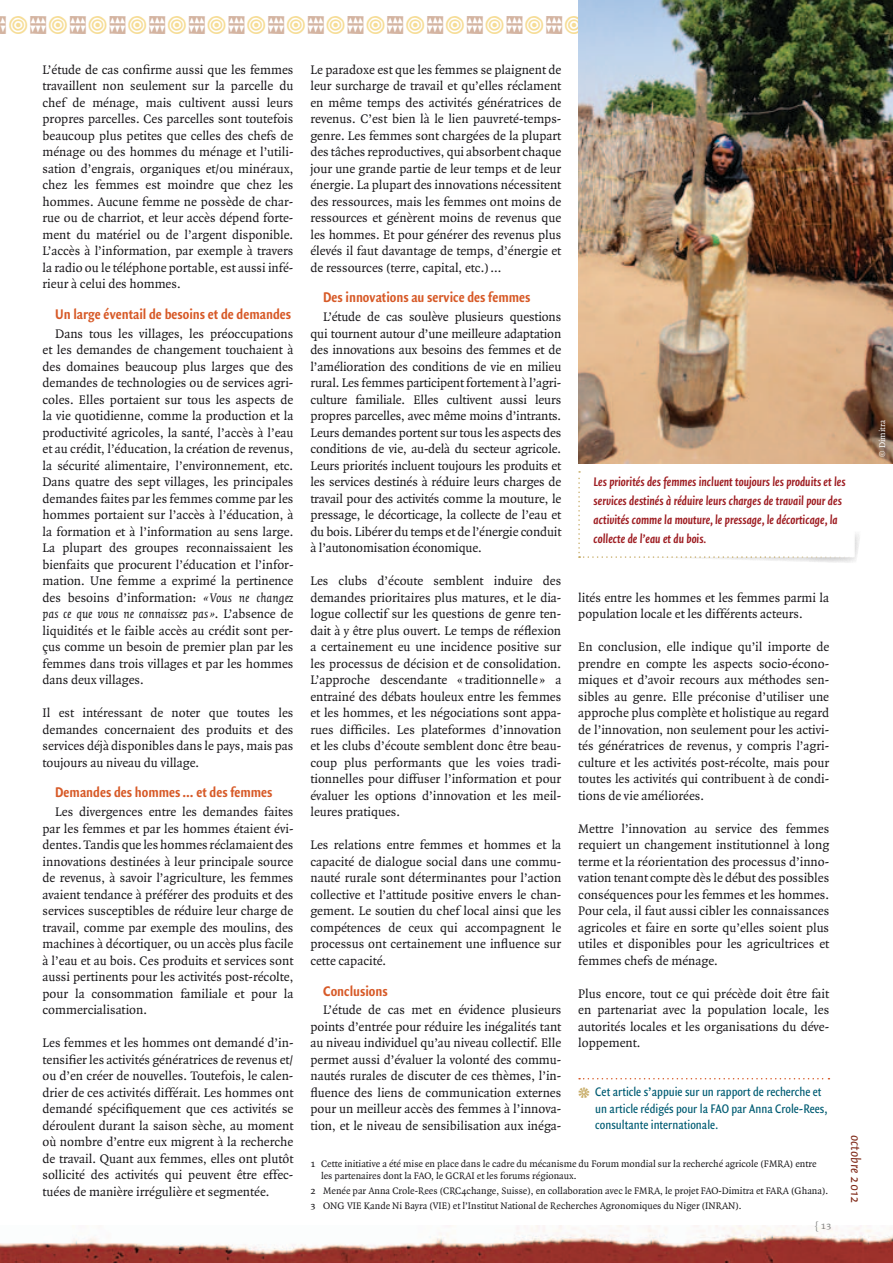
<style>
.page{position:relative;width:893px;height:1263px;background:#fff}
.page>*{position:absolute;margin:0;border:0;box-sizing:border-box;transform-origin:0 0}
.t1{font:700 15px "Quadraat Sans Con";color:#d75a28}
.t2{font:italic 14.25px "Quadraat Sans";color:#7f2918}
.t3{font:13.35px/16.5px "Quadraat";color:#1a181b;text-align:justify}
.t4{font:italic 700 13.35px/18.8px "Quadraat Sans Con";color:#9e1d22}
.t5{font:13.35px/16.4px "Quadraat Sans Con";color:#005c73}
.t6{font:10.5px "Quadraat Small Caps";color:#878886}
.t7{font:10.2px/12px "Quadraat";color:#1a181b}
.t8{font:9px "Quadraat";color:#fff}
.s1{font-style:italic}
.s2{font-family:"Quadraat Small Caps"}
</style>
<div class="page">
<img style="left:0;top:1225px;width:893px;height:38px">
<img style="left:578px;top:0;width:315px;height:463px">
<svg style="left:579px;top:1078px;width:250px;height:1px"></svg>
<svg style="left:578px;top:471px;width:282px;height:92px"></svg>
<svg style="left:578px;top:16px;width:315px;height:18px;background:#5c6e62"></svg>
<p class="t3" style="left:43px;top:62px;width:252px">L’étude de cas confirme aussi que les femmes travaillent non seulement sur la parcelle du chef de ménage, mais cultivent aussi leurs propres parcelles. Ces parcelles sont toutefois beaucoup plus petites que celles des chefs de ménage ou des hommes du ménage et l’utili&shy;sation d’engrais, organiques et/ou minéraux, chez les femmes est moindre que chez les hommes. Aucune femme ne possède de char&shy;rue ou de charriot, et leur accès dépend forte&shy;ment du matériel ou de l’argent disponible.<br>L’accès à l’information, par exemple à travers la radio ou le téléphone portable, est aussi infé&shy;rieur à celui des hommes.</p>
<p class="t1" style="left:55px;top:305px;width:237px">Un large éventail de besoins et de demandes</p>
<p class="t3" style="left:43px;top:326px;width:252px;text-indent:13px">Dans tous les villages, les préoccupations et les demandes de changement touchaient à des domaines beaucoup plus larges que des demandes de technologies ou de services agri&shy;coles. Elles portaient sur tous les aspects de la vie quotidienne, comme la production et la productivité agricoles, la santé, l’accès à l’eau et au crédit, l’éducation, la création de revenus, la sécurité alimentaire, l’environnement, etc.<br>Dans quatre des sept villages, les principales demandes faites par les femmes comme par les hommes portaient sur l’accès à l’éducation, à la formation et à l’information au sens large.<br>La plupart des groupes reconnaissaient les bienfaits que procurent l’éducation et l’infor&shy;mation. Une femme a exprimé la pertinence des besoins d’information: <span class="s1">« Vous ne changez pas ce que vous ne connaissez pas»</span>. L’absence de liquidités et le faible accès au crédit sont per&shy;çus comme un besoin de premier plan par les femmes dans trois villages et par les hommes dans deux villages.</p>
<p class="t3" style="left:43px;top:705px;width:252px">Il est intéressant de noter que toutes les demandes concernaient des produits et des services déjà disponibles dans le pays, mais pas toujours au niveau du village.</p>
<p class="t1" style="left:55px;top:784px;width:219px">Demandes des hommes... et des femmes</p>
<p class="t3" style="left:43px;top:804px;width:252px;text-indent:13px">Les divergences entre les demandes faites par les femmes et par les hommes étaient évi&shy;dentes. Tandis que les hommes réclamaient des innovations destinées à leur principale source de revenus, à savoir l’agriculture, les femmes avaient tendance à préférer des produits et des services susceptibles de réduire leur charge de travail, comme par exemple des moulins, des machines à décortiquer, ou un accès plus facile à l’eau et au bois. Ces produits et services sont aussi pertinents pour les activités post-récolte, pour la consommation familiale et pour la commercialisation.</p>
<p class="t3" style="left:43px;top:1035px;width:252px">Les femmes et les hommes ont demandé d’in&shy;tensifier les activités génératrices de revenus et/ ou d’en créer de nouvelles. Toutefois, le calen&shy;drier de ces activités différait. Les hommes ont demandé spécifiquement que ces activités se déroulent durant la saison sèche, au moment où nombre d’entre eux migrent à la recherche de travail. Quant aux femmes, elles ont plutôt sollicité des activités qui peuvent être effec&shy;tuées de manière irrégulière et segmentée.</p>
<p class="t3" style="left:310px;top:62px;width:252px">Le paradoxe est que les femmes se plaignent de leur surcharge de travail et qu’elles réclament en même temps des activités génératrices de revenus. C’est bien là le lien pauvreté-temps&shy;genre. Les femmes sont chargées de la plupart des tâches reproductives, qui absorbent chaque jour une grande partie de leur temps et de leur énergie. La plupart des innovations nécessitent des ressources, mais les femmes ont moins de ressources et génèrent moins de revenus que les hommes. Et pour générer des revenus plus élevés il faut davantage de temps, d’énergie et de ressources (terre, capital, etc.)...</p>
<p class="t1" style="left:323px;top:289px;width:209px">Des innovations au service des femmes</p>
<p class="t3" style="left:310px;top:309px;width:252px;text-indent:13px">L’étude de cas soulève plusieurs questions qui tournent autour d’une meilleure adaptation des innovations aux besoins des femmes et de l’amélioration des conditions de vie en milieu rural. Les femmes participent fortement à l’agri&shy;culture familiale. Elles cultivent aussi leurs propres parcelles, avec même moins d’intrants.<br>Leurs demandes portent sur tous les aspects des conditions de vie, au-delà du secteur agricole.<br>Leurs priorités incluent toujours les produits et les services destinés à réduire leurs charges de travail pour des activités comme la mouture, le pressage, le décorticage, la collecte de l’eau et du bois. Libérer du temps et de l’énergie conduit à l’autonomisation économique.</p>
<p class="t3" style="left:310px;top:573px;width:252px">Les clubs d’écoute semblent induire des demandes prioritaires plus matures, et le dia&shy;logue collectif sur les questions de genre ten&shy;dait à y être plus ouvert. Le temps de réflexion a certainement eu une incidence positive sur les processus de décision et de consolidation.<br>L’approche descendante « traditionnelle » a entrainé des débats houleux entre les femmes et les hommes, et les négociations sont appa&shy;rues difficiles. Les plateformes d’innovation et les clubs d’écoute semblent donc être beau&shy;coup plus performants que les voies tradi&shy;tionnelles pour diffuser l’information et pour évaluer les options d’innovation et les meil&shy;leures pratiques.</p>
<p class="t3" style="left:310px;top:837px;width:252px">Les relations entre femmes et hommes et la capacité de dialogue social dans une commu&shy;nauté rurale sont déterminantes pour l’action collective et l’attitude positive envers le chan&shy;gement. Le soutien du chef local ainsi que les compétences de ceux qui accompagnent le processus ont certainement une influence sur cette capacité.</p>
<p class="t1" style="left:323px;top:982px;width:66px">Conclusions</p>
<p class="t3" style="left:310px;top:1002px;width:252px;text-indent:13px">L’étude de cas met en évidence plusieurs points d’entrée pour réduire les inégalités tant au niveau individuel qu’au niveau collectif. Elle permet aussi d’évaluer la volonté des commu&shy;nautés rurales de discuter de ces thèmes, l’in&shy;fluence des liens de communication externes pour un meilleur accès des femmes à l’innova&shy;tion, et le niveau de sensibilisation aux inéga-</p>
<p class="t4" style="left:594px;top:473px;width:254px">Les priorités des femmes incluent toujours les produits et les services destinés à réduire leurs charges de travail pour des activités comme la mouture, le pressage, le décorticage, la collecte de l’eau et du bois.</p>
<p class="t3" style="left:578px;top:589px;width:252px">lités entre les hommes et les femmes parmi la population locale et les différents acteurs.</p>
<p class="t3" style="left:578px;top:639px;width:252px">En conclusion, elle indique qu’il importe de prendre en compte les aspects socio-écono&shy;miques et d’avoir recours aux méthodes sen&shy;sibles au genre. Elle préconise d’utiliser une approche plus complète et holistique au regard de l’innovation, non seulement pour les activi&shy;tés génératrices de revenus, y compris l’agri&shy;culture et les activités post-récolte, mais pour toutes les activités qui contribuent à de condi&shy;tions de vie améliorées.</p>
<p class="t3" style="left:578px;top:820px;width:252px">Mettre l’innovation au service des femmes requiert un changement institutionnel à long terme et la réorientation des processus d’inno&shy;vation tenant compte dès le début des possibles conséquences pour les femmes et les hommes.<br>Pour cela, il faut aussi cibler les connaissances agricoles et faire en sorte qu’elles soient plus utiles et disponibles pour les agricultrices et femmes chefs de ménage.</p>
<p class="t3" style="left:578px;top:985px;width:252px">Plus encore, tout ce qui précède doit être fait en partenariat avec la population locale, les autorités locales et les organisations du déve&shy;loppement.</p>
<p class="t5" style="left:595px;top:1084px;width:234px">Cet article s’appuie sur un rapport de recherche et un article rédigés pour la FAO par Anna Crole-Rees, consultante internationale.</p>
<p class="t7" style="left:321px;top:1158px;width:497px;text-indent:-11px"><span class="s2">1</span> Cette initiative a été mise en place dans le cadre du mécanisme du Forum mondial sur la recherché agricole (FMRA) entre les partenaires dont la FAO, le GCRAI et les forums régionaux.</p>
<p class="t7" style="left:310px;top:1184px;width:519px;line-height:14.7px"><span class="s2">2</span> Menée par Anna Crole-Rees (CRC4change, Suisse), en collaboration avec le FMRA, le projet FAO-Dimitra et FARA (Ghana).<br><span class="s2">3</span> ONG VIE Kande Ni Bayra (VIE) et l’Institut National de Recherches Agronomiques du Niger (INRAN).</p>
<p class="t6" style="left:815px;top:1220px;width:18px">{ 13</p>
<p class="t2" style="left:863px;top:1135px;width:70px;rotate:90deg">octobre 2012</p>
<p class="t8" style="left:878px;top:457px;width:38px;rotate:-90deg">© Dimitra</p>
</div>
